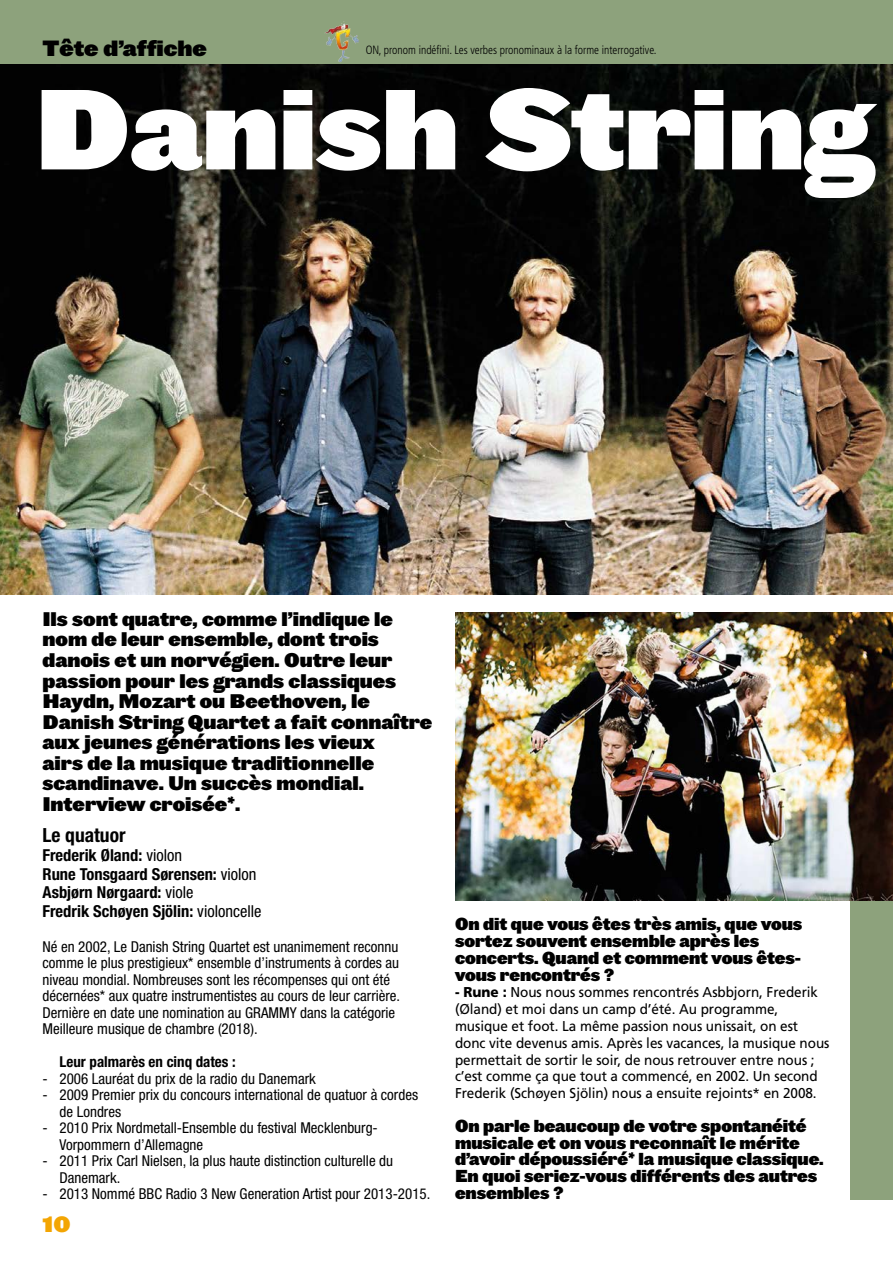
<style>
.page{position:relative;width:893px;height:1263px;background:#fff}
.page>*{position:absolute;margin:0;border:0;box-sizing:border-box;transform-origin:0 0}
.t1{font:108px "Leviathan HTF Black";color:#fff}
.t2{font:21px "Leviathan HTF Black";color:#000}
.t3{font:21px "Leviathan HTF Black";color:#f3a503}
.t4{font:700 condensed 19.5px "Helvetica Neue LT Pro";color:#000}
.t5{font:18.75px/20.5px "Leviathan HTF Black";color:#000}
.t6{font:16.5px/16.8px "Leviathan HTF Black";letter-spacing:-.005em;color:#000;scale:.95 1}
.t7{font:700 condensed 16.5px/18.8px "Helvetica Neue LT Pro";color:#000}
.t8{font:condensed 15px/16.5px "Helvetica Neue LT Pro";color:#000}
.t9{font:700 condensed 15px "Helvetica Neue LT Pro";color:#000}
.t10{font:14.25px/16.8px "Frutiger";letter-spacing:-.005em;color:#000;scale:.95 1}
.t11{font:300 condensed 12px "Frutiger";color:#000;scale:.95 1}
.s1{font-weight:400}
.s2{font-weight:900}
</style>
<div class="page">
<img style="left:0;top:64px;width:893px;height:530px">
<div style="left:850px;top:900px;width:43px;height:299px;background:#8da27c"></div>
<div style="left:0;top:0;width:893px;height:64px;background:#8da27c"></div>
<img style="left:325px;top:21px;width:20px;height:13px">
<img style="left:455px;top:612px;width:438px;height:288px">
<h2 class="t2" style="left:43px;top:34px;width:166px">Tête d’affiche</h2>
<p class="t11" style="left:366px;top:43px;width:308px">ON, pronom indéfini. Les verbes pronominaux à la forme interrogative.</p>
<h1 class="t1" style="left:34px;top:59px;width:838px">Danish String</h1>
<p class="t5" style="left:43px;top:609px;width:391px">Ils sont quatre, comme l’indique le nom de leur ensemble, dont trois danois et un norvégien. Outre leur passion pour les grands classiques<br>Haydn, Mozart ou Beethoven, le<br>Danish String Quartet a fait connaître aux jeunes générations les vieux<br>airs de la musique traditionnelle scandinave. Un succès mondial.<br>Interview croisée*.</p>
<h3 class="t4" style="left:43px;top:823px;width:84px">Le quatuor</h3>
<p class="t7" style="left:43px;top:845px;width:220px">Frederik Øland: <span class="s1">violon<br></span>Rune Tonsgaard Sørensen: <span class="s1">violon<br></span>Asbjørn Nørgaard: <span class="s1">viole<br></span>Fredrik Schøyen Sjölin: <span class="s1">violoncelle</span></p>
<p class="t8" style="left:43px;top:938px;width:359px">Né en 2002, Le Danish String Quartet est unanimement reconnu comme le plus prestigieux* ensemble d’instruments à cordes au niveau mondial. Nombreuses sont les récompenses qui ont été décernées* aux quatre instrumentistes au cours de leur carrière.<br>Dernière en date une nomination au GRAMMY dans la catégorie Meilleure musique de chambre (2018).</p>
<p class="t9" style="left:60px;top:1053px;width:178px">Leur palmarès en cinq dates :</p>
<p class="t8" style="left:43px;top:1070px;width:275px">- 2006 Lauréat du prix de la radio du Danemark</p>
<p class="t8" style="left:60px;top:1086px;width:360px;text-indent:-17px">- 2009 Premier prix du concours international de quatuor à cordes de Londres</p>
<p class="t8" style="left:60px;top:1119px;width:320px;text-indent:-17px">- 2010 Prix Nordmetall-Ensemble du festival Mecklenburg-<br>Vorpommern d’Allemagne</p>
<p class="t8" style="left:60px;top:1152px;width:335px;text-indent:-17px">- 2011 Prix Carl Nielsen, la plus haute distinction culturelle du<br>Danemark.</p>
<p class="t8" style="left:43px;top:1185px;width:389px">- 2013 Nommé BBC Radio 3 New Generation Artist pour 2013-2015.</p>
<h2 class="t3" style="left:43px;top:1210px;width:30px">10</h2>
<p class="t6" style="left:455px;top:916px;width:367px">On dit que vous êtes très amis, que vous sortez souvent ensemble après les concerts. Quand et comment vous êtes&shy;vous rencontrés ?</p>
<p class="t10" style="left:455px;top:984px;width:396px"><span class="s2">- Rune :</span> Nous nous sommes rencontrés Asbbjorn, Frederik (Øland) et moi dans un camp d’été. Au programme, musique et foot. La même passion nous unissait, on est donc vite devenus amis. Après les vacances, la musique nous permettait de sortir le soir, de nous retrouver entre nous ; c’est comme ça que tout a commencé, en 2002. Un second Frederik (Schøyen Sjölin) nous a ensuite rejoints* en 2008.</p>
<p class="t6" style="left:455px;top:1117px;width:390px">On parle beaucoup de votre spontanéité musicale et on vous reconnaît le mérite d’avoir dépoussiéré* la musique classique.<br>En quoi seriez-vous différents des autres ensembles ?</p>
</div>
